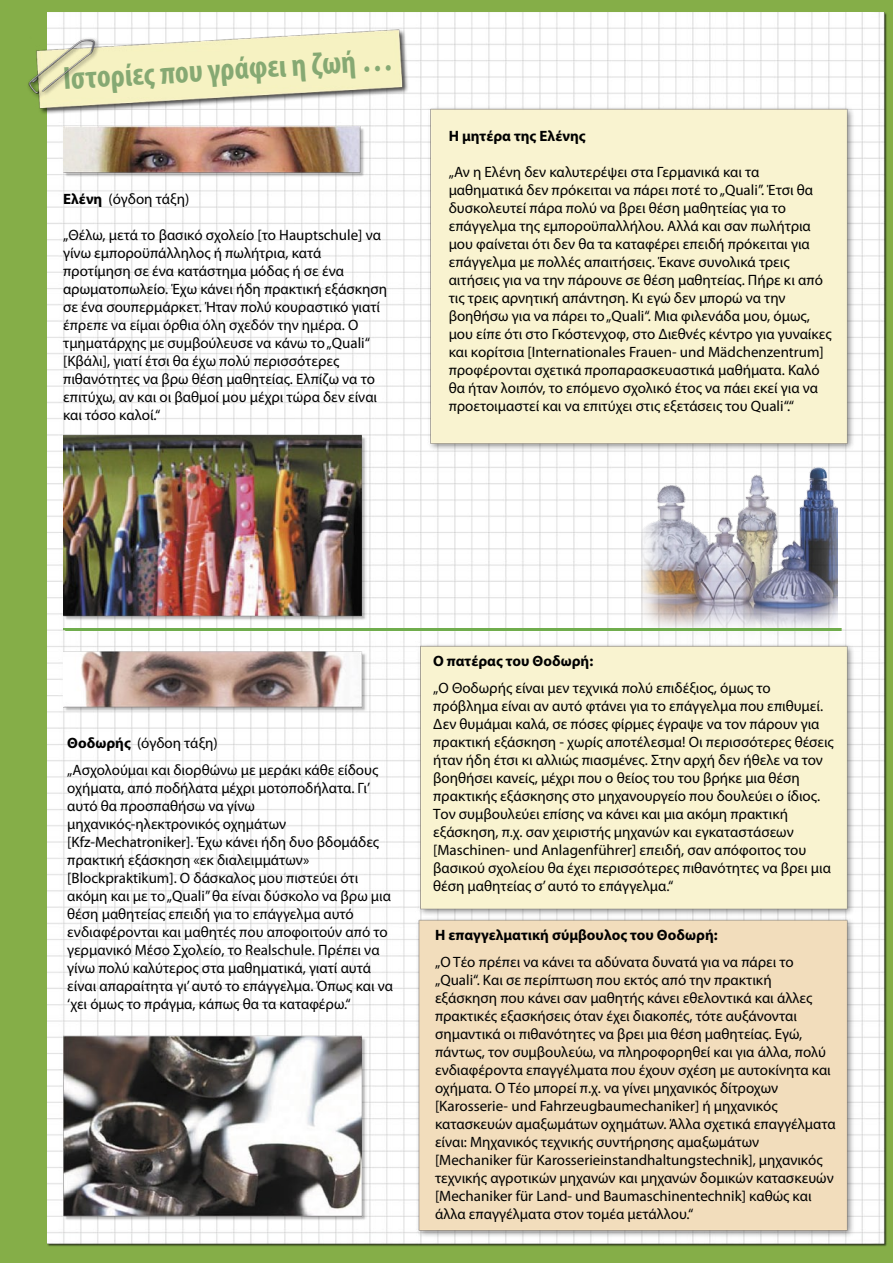
<style>
.page{position:relative;width:893px;height:1263px;background:#85ae48}
.page>*{position:absolute;margin:0;border:0;box-sizing:border-box;transform-origin:0 0}
.t1{font:700 condensed 32.1px "Myriad Pro";color:#86a973}
.t2{font:15px/18px "Myriad Pro";color:#000}
.t3{font:700 15px "Myriad Pro";color:#000}
.s1{font-weight:700}
</style>
<div class="page">
<img style="left:47px;top:13px;width:840px;height:1233px">
<img style="left:63px;top:126px;width:303px;height:1094px">
<img style="left:415px;top:106px;width:441px;height:1132px">
<img style="left:67px;top:629px;width:774px;height:1px">
<img style="left:39px;top:28px;width:370px;height:88px">
<img style="left:28px;top:25px;width:84px;height:83px">
<h1 class="t1" style="left:62px;top:58px;width:332px;rotate:-3deg">Ιστορίες που γράφει η ζωή …</h1>
<p class="t2" style="left:63px;top:189px;width:128px"><span class="s1">Ελένη</span> (όγδοη τάξη)</p>
<p class="t2" style="left:63px;top:225px;width:325px">„Θέλω, μετά το βασικό σχολείο [το Hauptschule] να γίνω εμποροϋπάλληλος ή πωλήτρια, κατά προτίμηση σε ένα κατάστημα μόδας ή σε ένα αρωματοπωλείο. Έχω κάνει ήδη πρακτική εξάσκηση σε ένα σουπερμάρκετ. Ήταν πολύ κουραστικό γιατί έπρεπε να είμαι όρθια όλη σχεδόν την ημέρα. Ο τμηματάρχης με συμβούλευσε να κάνω το „Quali“ [Κβάλι], γιατί έτσι θα έχω πολύ περισσότερες πιθανότητες να βρω θέση μαθητείας. Ελπίζω να το επιτύχω, αν και οι βαθμοί μου μέχρι τώρα δεν είναι και τόσο καλοί.“</p>
<p class="t3" style="left:449px;top:126px;width:138px">Η μητέρα της Ελένης</p>
<p class="t2" style="left:449px;top:162px;width:385px">„Αν η Ελένη δεν καλυτερέψει στα Γερμανικά και τα μαθηματικά δεν πρόκειται να πάρει ποτέ το „Quali”. Έτσι θα δυσκολευτεί πάρα πολύ να βρει θέση μαθητείας για το επάγγελμα της εμποροϋπαλλήλου. Αλλά και σαν πωλήτρια μου φαίνεται ότι δεν θα τα καταφέρει επειδή πρόκειται για επάγγελμα με πολλές απαιτήσεις. Έκανε συνολικά τρεις αιτήσεις για να την πάρουνε σε θέση μαθητείας. Πήρε κι από τις τρεις αρνητική απάντηση. Κι εγώ δεν μπορώ να την βοηθήσω για να πάρει το „Quali“. Μια φιλενάδα μου, όμως, μου είπε ότι στο Γκόστενχοφ, στο Διεθνές κέντρο για γυναίκες και κορίτσια [Internationales Frauen- und Mädchenzentrum] προφέρονται σχετικά προπαρασκευαστικά μαθήματα. Καλό θα ήταν λοιπόν, το επόμενο σχολικό έτος να πάει εκεί για να προετοιμαστεί και να επιτύχει στις εξετάσεις του Quali“.“</p>
<p class="t2" style="left:67px;top:729px;width:313px;line-height:27px"><span class="s1">Θοδωρής</span> (όγδοη τάξη)<br>„Ασχολούμαι και διορθώνω με μεράκι κάθε είδους</p>
<p class="t2" style="left:67px;top:779px;width:327px">οχήματα, από ποδήλατα μέχρι μοτοποδήλατα. Γι’ αυτό θα προσπαθήσω να γίνω μηχανικός-ηλεκτρονικός οχημάτων [Kfz-Mechatroniker]. Έχω κάνει ήδη δυο βδομάδες πρακτική εξάσκηση «εκ διαλειμμάτων» [Blockpraktikum]. Ο δάσκαλος μου πιστεύει ότι ακόμη και με το „Quali” θα είναι δύσκολο να βρω μια θέση μαθητείας επειδή για το επάγγελμα αυτό ενδιαφέρονται και μαθητές που αποφοιτούν από το γερμανικό Μέσο Σχολείο, το Realschule. Πρέπει να γίνω πολύ καλύτερος στα μαθηματικά, γιατί αυτά είναι απαραίτητα γι’ αυτό το επάγγελμα. Όπως και να ‘χει όμως το πράγμα, κάπως θα τα καταφέρω.“</p>
<p class="t3" style="left:433px;top:651px;width:162px">Ο πατέρας του Θοδωρή:</p>
<p class="t2" style="left:433px;top:679px;width:402px">„Ο Θοδωρής είναι μεν τεχνικά πολύ επιδέξιος, όμως το πρόβλημα είναι αν αυτό φτάνει για το επάγγελμα που επιθυμεί.<br>Δεν θυμάμαι καλά, σε πόσες φίρμες έγραψε να τον πάρουν για πρακτική εξάσκηση - χωρίς αποτέλεσμα! Οι περισσότερες θέσεις ήταν ήδη έτσι κι αλλιώς πιασμένες. Στην αρχή δεν ήθελε να τον βοηθήσει κανείς, μέχρι που ο θείος του του βρήκε μια θέση πρακτικής εξάσκησης στο μηχανουργείο που δουλεύει ο ίδιος.<br>Τον συμβουλεύει επίσης να κάνει και μια ακόμη πρακτική εξάσκηση, π.χ. σαν χειριστής μηχανών και εγκαταστάσεων [Maschinen- und Anlagenführer] επειδή, σαν απόφοιτος του βασικού σχολείου θα έχει περισσότερες πιθανότητες να βρει μια θέση μαθητείας σ’ αυτό το επάγγελμα.“</p>
<p class="t3" style="left:435px;top:925px;width:284px">Η επαγγελματική σύμβουλος του Θοδωρή:</p>
<p class="t2" style="left:435px;top:953px;width:402px">„Ο Τέο πρέπει να κάνει τα αδύνατα δυνατά για να πάρει το „Quali“. Και σε περίπτωση που εκτός από την πρακτική εξάσκηση που κάνει σαν μαθητής κάνει εθελοντικά και άλλες πρακτικές εξασκήσεις όταν έχει διακοπές, τότε αυξάνονται σημαντικά οι πιθανότητες να βρει μια θέση μαθητείας. Εγώ, πάντως, τον συμβουλεύω, να πληροφορηθεί και για άλλα, πολύ ενδιαφέροντα επαγγέλματα που έχουν σχέση με αυτοκίνητα και οχήματα. Ο Τέο μπορεί π.χ. να γίνει μηχανικός δίτροχων [Karosserie- und Fahrzeugbaumechaniker] ή μηχανικός κατασκευών αμαξωμάτων οχημάτων. Άλλα σχετικά επαγγέλματα είναι: Μηχανικός τεχνικής συντήρησης αμαξωμάτων [Mechaniker für Karosserieinstandhaltungstechnik], μηχανικός τεχνικής αγροτικών μηχανών και μηχανών δομικών κατασκευών [Mechaniker für Land- und Baumaschinentechnik] καθώς και άλλα επαγγέλματα στον τομέα μετάλλου.“</p>
</div>
